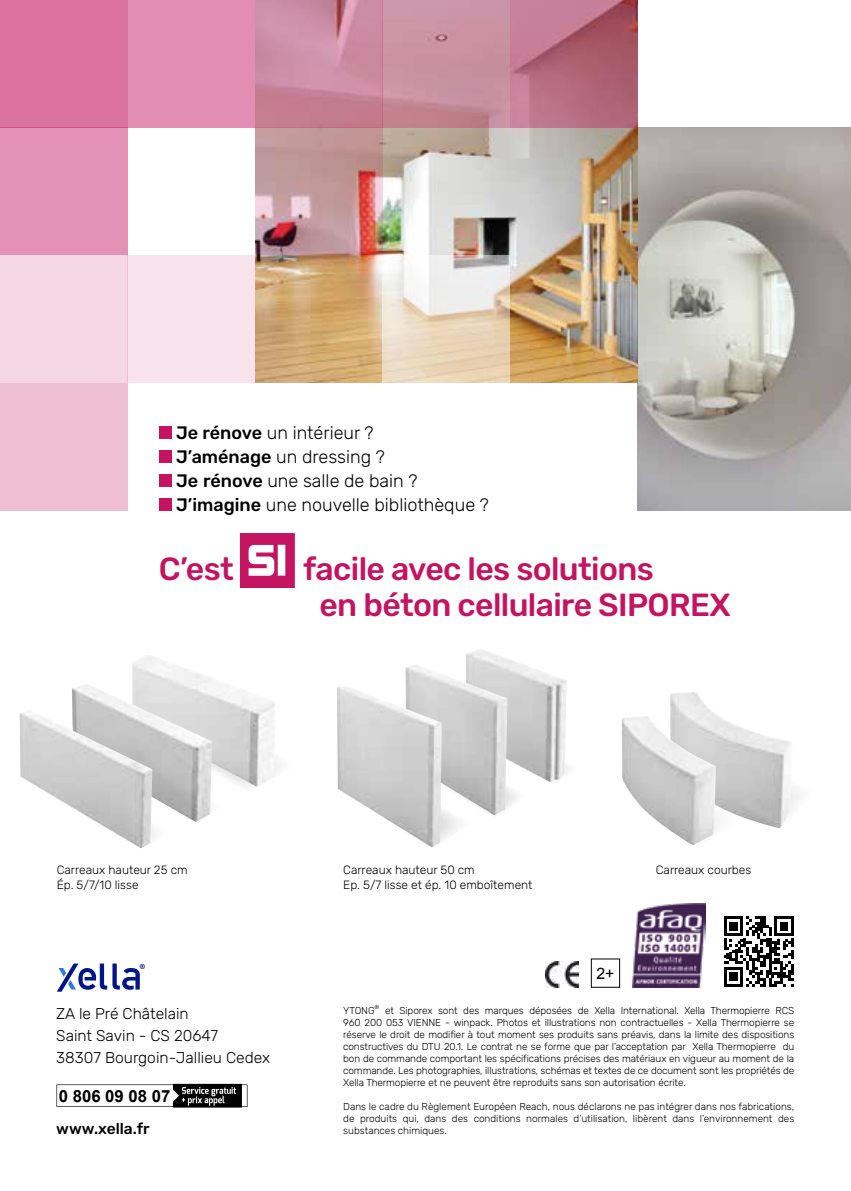
<style>
.page{position:relative;width:851px;height:1191px;background:#fff}
.page>*{position:absolute;margin:0;border:0;box-sizing:border-box;transform-origin:0 0}
.t1{font:500 32px/36px "Rubik";letter-spacing:-.02em;color:#c41461}
.t2{font:300 18px/24px "Rubik";color:#000}
.t3{font:700 16.8px "Arial";color:#000}
.t4{font:15.8px "Arial";color:#000}
.t5{font:300 15.6px/21.8px "Rubik";color:#000}
.t6{font:500 15.6px "Rubik";color:#000}
.t7{font:300 12px/14.4px "Rubik";color:#000}
.t8{font:300 10px/12px "Rubik";letter-spacing:-.01em;color:#000;text-align:justify}
.t9{font:700 7px "DIN";color:#001689}
.t10{font:300 5.8px "Rubik";color:#000}
.s1{font-weight:500}
</style>
<div class="page">
<img style="left:637px;top:128px;width:213px;height:382px">
<img style="left:255px;top:128px;width:382px;height:255px">
<svg style="left:382px;top:255px;width:128px;height:128px;background:#e9ddcd"></svg>
<div style="left:0;top:255px;width:127px;height:128px;background:#f5d7e4"></div>
<div style="left:0;top:383px;width:127px;height:127px;background:#efc0d4"></div>
<div style="left:0;top:128px;width:127px;height:127px;background:#e392b5"></div>
<div style="left:127px;top:255px;width:128px;height:128px;background:#f8e3ec"></div>
<div style="left:0;top:0;width:127px;height:128px;background:#db719f"></div>
<div style="left:127px;top:0;width:128px;height:128px;background:#e28db2"></div>
<svg style="left:255px;top:0;width:127px;height:128px;background:#ca889f"></svg>
<svg style="left:382px;top:0;width:128px;height:128px;background:#c78e9f"></svg>
<svg style="left:510px;top:0;width:127px;height:128px;background:#b56a7f"></svg>
<img style="left:255px;top:128px;width:127px;height:127px">
<div style="left:159px;top:426px;width:12px;height:12px;background:#c41461"></div>
<div style="left:159px;top:450px;width:12px;height:12px;background:#c41461"></div>
<div style="left:159px;top:474px;width:12px;height:12px;background:#c41461"></div>
<div style="left:159px;top:498px;width:12px;height:12px;background:#c41461"></div>
<svg style="left:240px;top:533px;width:55px;height:55px"></svg>
<div style="left:591px;top:958px;width:29px;height:29px;border:1px solid #000"></div>
<img style="left:632px;top:903px;width:73px;height:84px">
<img style="left:546px;top:961px;width:32px;height:26px">
<svg style="left:57px;top:963px;width:83px;height:28px"></svg>
<svg style="left:56px;top:1083px;width:191px;height:24px"></svg>
<svg style="left:724px;top:916px;width:69px;height:70px"></svg>
<img style="left:670px;top:692px;width:100px;height:46px">
<svg style="left:715px;top:738px;width:84px;height:91px"></svg>
<img style="left:622px;top:715px;width:93px;height:130px">
<img style="left:466px;top:650px;width:100px;height:79px">
<img style="left:405px;top:664px;width:102px;height:65px">
<svg style="left:431px;top:729px;width:137px;height:119px"></svg>
<img style="left:337px;top:685px;width:105px;height:162px">
<img style="left:72px;top:683px;width:140px;height:19px">
<svg style="left:19px;top:702px;width:262px;height:135px"></svg>
<img style="left:20px;top:710px;width:132px;height:138px">
<h2 class="t2" style="left:176px;top:421px;width:314px"><span class="s1">Je rénove</span> un intérieur ?<br><span class="s1">J’aménage</span> un dressing ?<br><span class="s1">Je rénove</span> une salle de bain ?<br><span class="s1">J’imagine</span> une nouvelle bibliothèque ?</h2>
<h1 class="t1" style="left:159px;top:551px;width:76px">C’est</h1>
<h1 class="t1" style="left:319px;top:551px;width:412px;text-indent:-16px">facile avec les solutions<br>en béton cellulaire SIPOREX</h1>
<p class="t7" style="left:57px;top:863px;width:132px">Carreaux hauteur 25 cm<br>Ép. 5/7/10 lisse</p>
<p class="t7" style="left:343px;top:863px;width:191px">Carreaux hauteur 50 cm<br>Ep. 5/7 lisse et ép. 10 emboîtement</p>
<p class="t7" style="left:655px;top:863px;width:97px">Carreaux courbes</p>
<p class="t9" style="left:139px;top:961px;width:7px">®</p>
<h3 class="t5" style="left:56px;top:1003px;width:215px">ZA le Pré Châtelain<br>Saint Savin - CS 20647<br>38307 Bourgoin-Jallieu Cedex</h3>
<h3 class="t3" style="left:59px;top:1084px;width:113px">0 806 09 08 07</h3>
<h3 class="t6" style="left:56px;top:1120px;width:95px">www.xella.fr</h3>
<h3 class="t4" style="left:596px;top:963px;width:19px">2+</h3>
<p class="t10" style="left:374px;top:1003px;width:6px">®</p>
<p class="t8" style="left:343px;top:1005px;width:452px;text-indent:42px">et Siporex sont des marques déposées de Xella International. Xella Thermopierre RCS 960 200 053 VIENNE - winpack. Photos et illustrations non contractuelles - Xella Thermopierre se réserve le droit de modifier à tout moment ses produits sans préavis, dans la limite des dispositions constructives du DTU 20.1. Le contrat ne se forme que par l’acceptation par Xella Thermopierre du bon de commande comportant les spécifications précises des matériaux en vigueur au moment de la commande. Les photographies, illustrations, schémas et textes de ce document sont les propriétés de Xella Thermopierre et ne peuvent être reproduits sans son autorisation écrite.</p>
<p class="t8" style="left:343px;top:1101px;width:452px">Dans le cadre du Règlement Européen Reach, nous déclarons ne pas intégrer dans nos fabrications, de produits qui, dans des conditions normales d’utilisation, libèrent dans l’environnement des substances chimiques.</p>
<p class="t8" style="left:343px;top:1005px;width:33px">YTONG</p>
</div>
